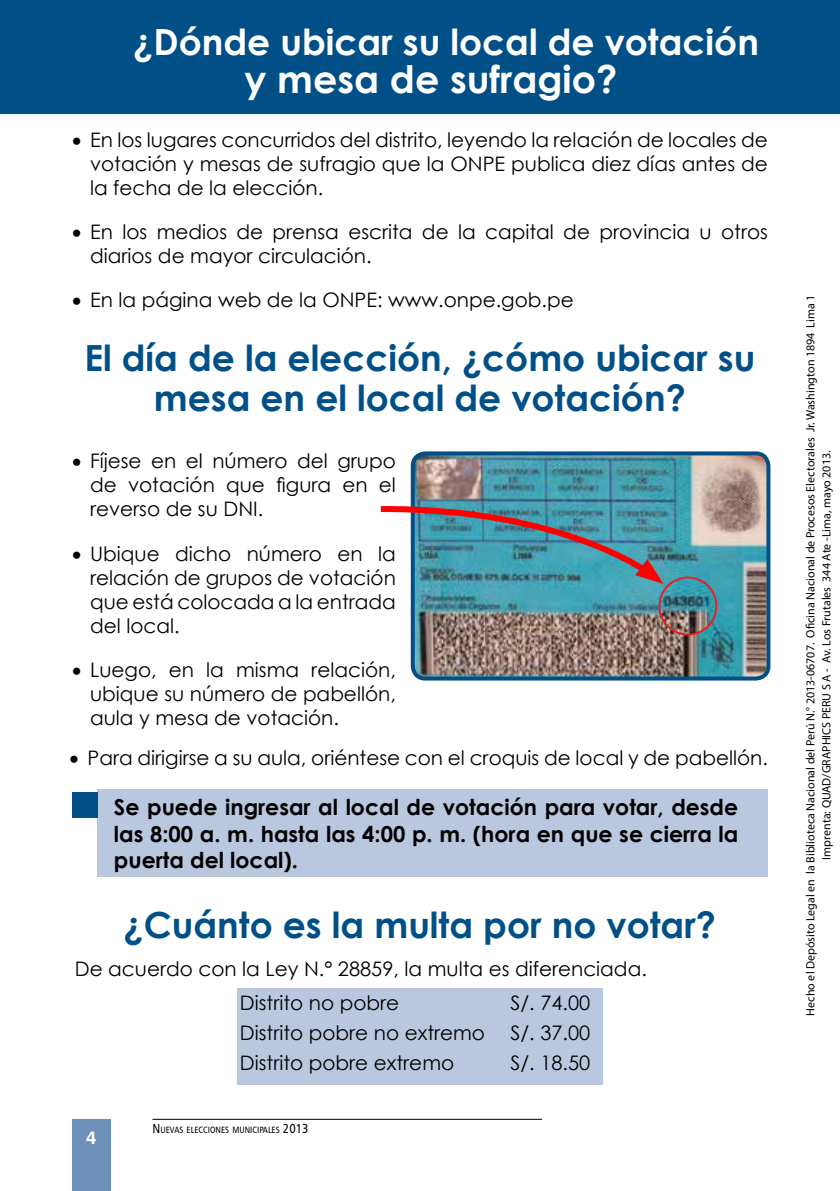
<style>
.page{position:relative;width:840px;height:1191px;background:#fff}
.page>*{position:absolute;margin:0;border:0;box-sizing:border-box;transform-origin:0 0}
.t1{font:700 38px "Century Gothic";color:#fff}
.t2{font:700 36px/40px "Century Gothic";color:#005087;text-align:center}
.t3{font:700 36px "Century Gothic";color:#fff}
.t4{font:700 22px/26.4px "Century Gothic";color:#000;text-align:justify}
.t5{font:20px/24px "Century Gothic";color:#000;text-align:justify}
.t6{font:18.6px "Harabara";color:#fff}
.t7{font:12px/16px "Myriad Pro";color:#000;text-align:center}
.t8{font:9.2px "Humanist 777 BT Roman Condensed B";color:#000}
.s1{font-size:13px}
</style>
<div class="page">
<div style="left:72px;top:1119px;width:39px;height:72px;background:#6c90ba"></div>
<hr style="left:152px;top:1119px;width:389px;height:1px;background:#000">
<div style="left:97px;top:789px;width:670px;height:87px;background:#bac8df"></div>
<div style="left:0;top:0;width:839px;height:113px;background:#005087"></div>
<img style="left:415px;top:456px;width:353px;height:222px">
<div style="left:410px;top:451px;width:360px;height:229px;border:4px solid #005087;border-radius:13px"></div>
<img style="left:659px;top:577px;width:57px;height:57px;border-radius:28px">
<div style="left:658px;top:576px;width:59px;height:59px;border:2px solid #ed1d24;border-radius:50%"></div>
<svg style="left:380px;top:503px;width:283px;height:81px;background:#6594a3"></svg>
<div style="left:72px;top:792px;width:26px;height:26px;background:#005087"></div>
<div style="left:237px;top:988px;width:365px;height:96px;background:#bac8df"></div>
<h2 class="t3" style="left:133px;top:14px;width:626px">¿Dónde ubicar su local de votación</h2>
<h1 class="t1" style="left:244px;top:50px;width:374px">y mesa de sufragio?</h1>
<p class="t5" style="left:90px;top:128px;width:679px;text-indent:-18px">• En los lugares concurridos del distrito, leyendo la relación de locales de votación y mesas de sufragio que la ONPE publica diez días antes de la fecha de la elección.</p>
<p class="t5" style="left:90px;top:220px;width:679px;text-indent:-18px">• En los medios de prensa escrita de la capital de provincia u otros diarios de mayor circulación.</p>
<p class="t5" style="left:72px;top:288px;width:503px">• En la página web de la ONPE: www.onpe.gob.pe</p>
<h2 class="t2" style="left:84px;top:336px;width:672px">El día de la elección, ¿cómo ubicar su mesa en el local de votación?</h2>
<p class="t5" style="left:90px;top:449px;width:307px;text-indent:-18px">• Fíjese en el número del grupo de votación que figura en el reverso de su DNI.</p>
<p class="t5" style="left:90px;top:541px;width:307px;text-indent:-18px">• Ubique dicho número en la relación de grupos de votación que está colocada a la entrada del local.</p>
<p class="t5" style="left:90px;top:657px;width:307px;text-indent:-18px">• Luego, en la misma relación, ubique su número de pabellón, aula y mesa de votación.</p>
<p class="t5" style="left:69px;top:745px;width:699px">• Para dirigirse a su aula, oriéntese con el croquis de local y de pabellón.</p>
<p class="t4" style="left:114px;top:793px;width:625px">Se puede ingresar al local de votación para votar, desde las 8:00 a. m. hasta las 4:00 p. m. (hora en que se cierra la puerta del local).</p>
<h2 class="t2" style="left:123px;top:903px;width:593px">¿Cuánto es la multa por no votar?</h2>
<p class="t5" style="left:240px;top:951px;width:408px;line-height:33.8px;text-indent:-165px">De acuerdo con la Ley N.° 28859, la multa es diferenciada.<br>Distrito no pobre</p>
<p class="t5" style="left:510px;top:990px;width:81px">S/. 74.00</p>
<p class="t6" style="left:87px;top:1127px;width:11px">4</p>
<p class="t5" style="left:240px;top:1020px;width:246px">Distrito pobre no extremo</p>
<p class="t5" style="left:510px;top:1020px;width:81px">S/. 37.00</p>
<p class="t5" style="left:240px;top:1050px;width:216px">Distrito pobre extremo</p>
<p class="t5" style="left:510px;top:1050px;width:81px">S/. 18.50</p>
<p class="t8" style="left:152px;top:1124px;width:157px"><span class="s1">N</span>UEVAS ELECCION ES MUN ICIPALES <span class="s1">2013</span></p>
<p class="t7" style="left:802px;top:1015px;width:722px;rotate:-90deg">Hecho el Depósito Legal en la Biblioteca Nacional del Perú N.° 2013-06707. Oficina Nacional de Procesos Electorales Jr. Washington 1894 Lima 1<br>Imprenta: QUAD/GRAPHICS PERU S A - Av. Los Frutales 344 Ate -Lima, mayo 2013.</p>
</div>
